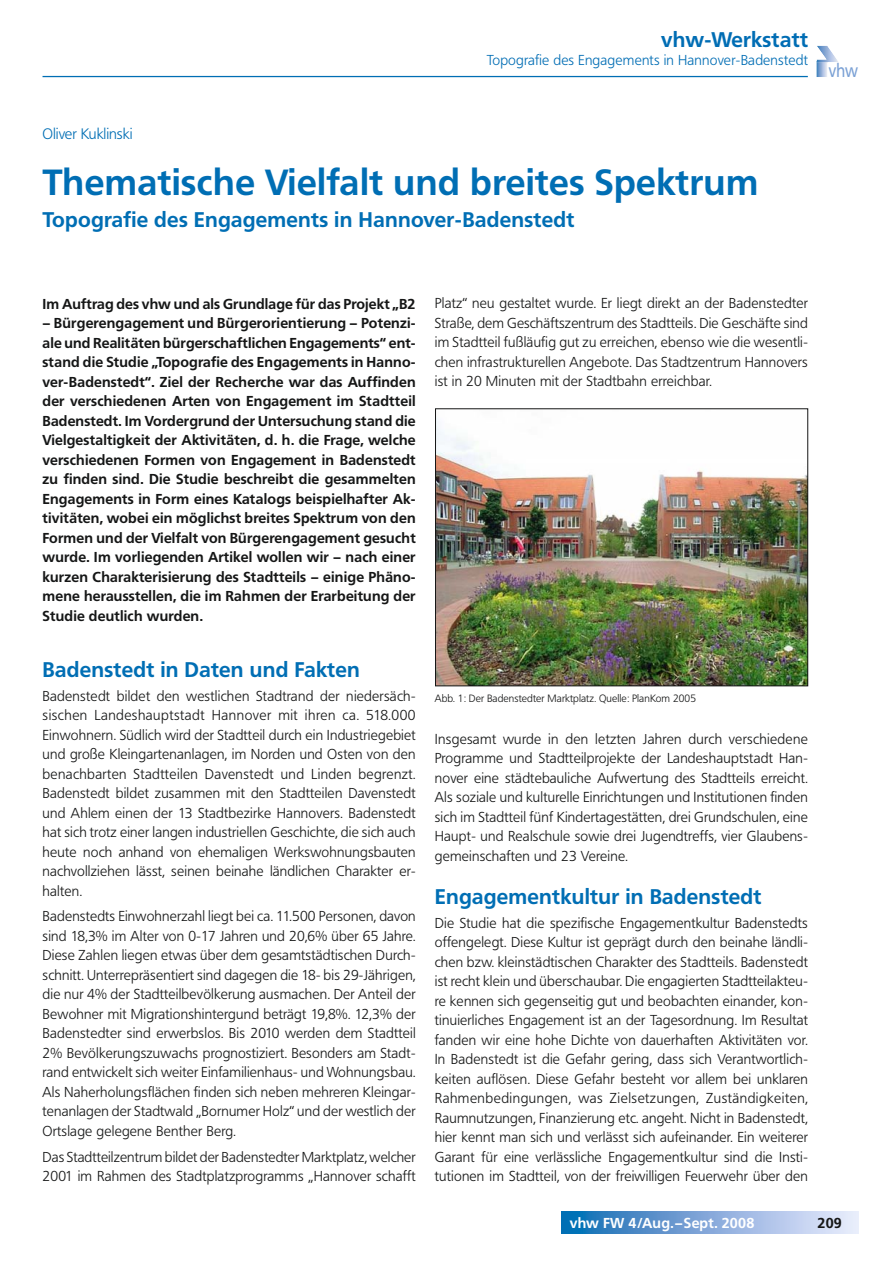
<style>
.page{position:relative;width:893px;height:1263px;background:#fff}
.page>*{position:absolute;margin:0;border:0;box-sizing:border-box;transform-origin:0 0}
.t1{font:700 36px "Frutiger BQ";letter-spacing:.015em;color:#006eb4}
.t2{font:700 21px "Frutiger BQ";letter-spacing:.015em;color:#006eb4}
.t3{font:700 21px "Frutiger BQ";letter-spacing:.015em;color:#006db4}
.t4{font:18.75px "Frutiger BQ";color:#7ba1d5;scale:.83 1}
.t5{font:300 15px "Frutiger BQ";color:#006eb4}
.t6{font:300 14.25px/19.5px "Frutiger BQ";letter-spacing:.015em;color:#151616;text-align:justify}
.t7{font:700 14.25px/19.5px "Frutiger BQ";letter-spacing:.015em;color:#151616;text-align:justify}
.t8{font:300 14.25px "Frutiger BQ";letter-spacing:.015em;color:#006db4}
.t9{font:700 14.25px "Frutiger BQ";letter-spacing:.015em;color:#fff}
.t10{font:300 10.5px "Frutiger BQ";letter-spacing:.01em;color:#151616}
</style>
<div class="page">
<svg style="left:561px;top:1212px;width:298px;height:21px;background:#7faad9"></svg>
<hr style="left:43px;top:76px;width:765px;height:1px;background:#006eb4">
<svg style="left:816px;top:45px;width:22px;height:32px"></svg>
<img style="left:437px;top:421px;width:369px;height:263px">
<div style="left:435px;top:409px;width:373px;height:277px;border:1px solid #151616"></div>
<h2 class="t3" style="left:661px;top:31px;width:148px">vhw-Werkstatt</h2>
<p class="t8" style="left:487px;top:55px;width:323px">Topografie des Engagements in Hannover-Badenstedt</p>
<p class="t5" style="left:43px;top:127px;width:92px">Oliver Kuklinski</p>
<h1 class="t1" style="left:43px;top:167px;width:717px">Thematische Vielfalt und breites Spektrum</h1>
<h2 class="t2" style="left:43px;top:211px;width:533px">Topografie des Engagements in Hannover-Badenstedt</h2>
<h3 class="t4" style="left:829px;top:63px;width:37px">vhw</h3>
<p class="t7" style="left:43px;top:295px;width:375px">Im Auftrag des vhw und als Grundlage für das Projekt „B2</p>
<p class="t7" style="left:43px;top:315px;width:375px">– Bürgerengagement und Bürgerorientierung – Potenzi&shy;ale und Realitäten bürgerschaftlichen Engagements“ ent&shy;stand die Studie „Topografie des Engagements in Hanno&shy;ver-Badenstedt“. Ziel der Recherche war das Auffinden der verschiedenen Arten von Engagement im Stadtteil Badenstedt. Im Vordergrund der Untersuchung stand die Vielgestaltigkeit der Aktivitäten, d. h. die Frage, welche verschiedenen Formen von Engagement in Badenstedt zu finden sind. Die Studie beschreibt die gesammelten Engagements in Form eines Katalogs beispielhafter Ak&shy;tivitäten, wobei ein möglichst breites Spektrum von den Formen und der Vielfalt von Bürgerengagement gesucht wurde. Im vorliegenden Artikel wollen wir – nach einer kurzen Charakterisierung des Stadtteils – einige Phäno&shy;mene herausstellen, die im Rahmen der Erarbeitung der Studie deutlich wurden.</p>
<h2 class="t2" style="left:43px;top:660px;width:319px">Badenstedt in Daten und Fakten</h2>
<p class="t6" style="left:43px;top:687px;width:375px">Badenstedt bildet den westlichen Stadtrand der niedersäch&shy;sischen Landeshauptstadt Hannover mit ihren ca. 518.000<br>Einwohnern. Südlich wird der Stadtteil durch ein Industriegebiet und große Kleingartenanlagen, im Norden und Osten von den benachbarten Stadtteilen Davenstedt und Linden begrenzt.<br>Badenstedt bildet zusammen mit den Stadtteilen Davenstedt und Ahlem einen der 13 Stadtbezirke Hannovers. Badenstedt hat sich trotz einer langen industriellen Geschichte, die sich auch heute noch anhand von ehemaligen Werkswohnungsbauten nachvollziehen lässt, seinen beinahe ländlichen Charakter er&shy;halten.</p>
<p class="t6" style="left:43px;top:908px;width:375px">Badenstedts Einwohnerzahl liegt bei ca. 11.500 Personen, davon sind 18,3% im Alter von 0-17 Jahren und 20,6% über 65 Jahre.<br>Diese Zahlen liegen etwas über dem gesamtstädtischen Durch&shy;schnitt. Unterrepräsentiert sind dagegen die 18- bis 29-Jährigen, die nur 4% der Stadtteilbevölkerung ausmachen. Der Anteil der Bewohner mit Migrationshintergund beträgt 19,8%. 12,3% der Badenstedter sind erwerbslos. Bis 2010 werden dem Stadtteil 2% Bevölkerungszuwachs prognostiziert. Besonders am Stadt&shy;rand entwickelt sich weiter Einfamilienhaus- und Wohnungsbau.<br>Als Naherholungsflächen finden sich neben mehreren Kleingar&shy;tenanlagen der Stadtwald „Bornumer Holz“ und der westlich der Ortslage gelegene Benther Berg.</p>
<p class="t6" style="left:43px;top:1148px;width:375px">Das Stadtteilzentrum bildet der Badenstedter Marktplatz, welcher<br>2001 im Rahmen des Stadtplatzprogramms „Hannover schafft</p>
<p class="t6" style="left:435px;top:295px;width:375px">Platz“ neu gestaltet wurde. Er liegt direkt an der Badenstedter Straße, dem Geschäftszentrum des Stadtteils. Die Geschäfte sind im Stadtteil fußläufig gut zu erreichen, ebenso wie die wesentli&shy;chen infrastrukturellen Angebote. Das Stadtzentrum Hannovers ist in 20 Minuten mit der Stadtbahn erreichbar.</p>
<p class="t10" style="left:435px;top:694px;width:263px">Abb. 1: Der Badenstedter Marktplatz. Quelle: PlanKom 2005</p>
<p class="t6" style="left:435px;top:730px;width:375px">Insgesamt wurde in den letzten Jahren durch verschiedene Programme und Stadtteilprojekte der Landeshauptstadt Han&shy;nover eine städtebauliche Aufwertung des Stadtteils erreicht.<br>Als soziale und kulturelle Einrichtungen und Institutionen finden sich im Stadtteil fünf Kindertagestätten, drei Grundschulen, eine Haupt- und Realschule sowie drei Jugendtreffs, vier Glaubens&shy;gemeinschaften und 23 Vereine.</p>
<h2 class="t2" style="left:435px;top:887px;width:328px">Engagementkultur in Badenstedt</h2>
<p class="t6" style="left:435px;top:914px;width:375px">Die Studie hat die spezifische Engagementkultur Badenstedts offengelegt. Diese Kultur ist geprägt durch den beinahe ländli&shy;chen bzw. kleinstädtischen Charakter des Stadtteils. Badenstedt ist recht klein und überschaubar. Die engagierten Stadtteilakteu&shy;re kennen sich gegenseitig gut und beobachten einander, kon&shy;tinuierliches Engagement ist an der Tagesordnung. Im Resultat fanden wir eine hohe Dichte von dauerhaften Aktivitäten vor.<br>In Badenstedt ist die Gefahr gering, dass sich Verantwortlich&shy;keiten auflösen. Diese Gefahr besteht vor allem bei unklaren Rahmenbedingungen, was Zielsetzungen, Zuständigkeiten, Raumnutzungen, Finanzierung etc. angeht. Nicht in Badenstedt, hier kennt man sich und verlässt sich aufeinander. Ein weiterer Garant für eine verlässliche Engagementkultur sind die Insti&shy;tutionen im Stadtteil, von der freiwilligen Feuerwehr über den</p>
<p class="t9" style="left:570px;top:1216px;width:186px">vhw FW 4 /Aug. – Sept. 2008</p>
<p class="t7" style="left:817px;top:1214px;width:26px">209</p>
</div>
